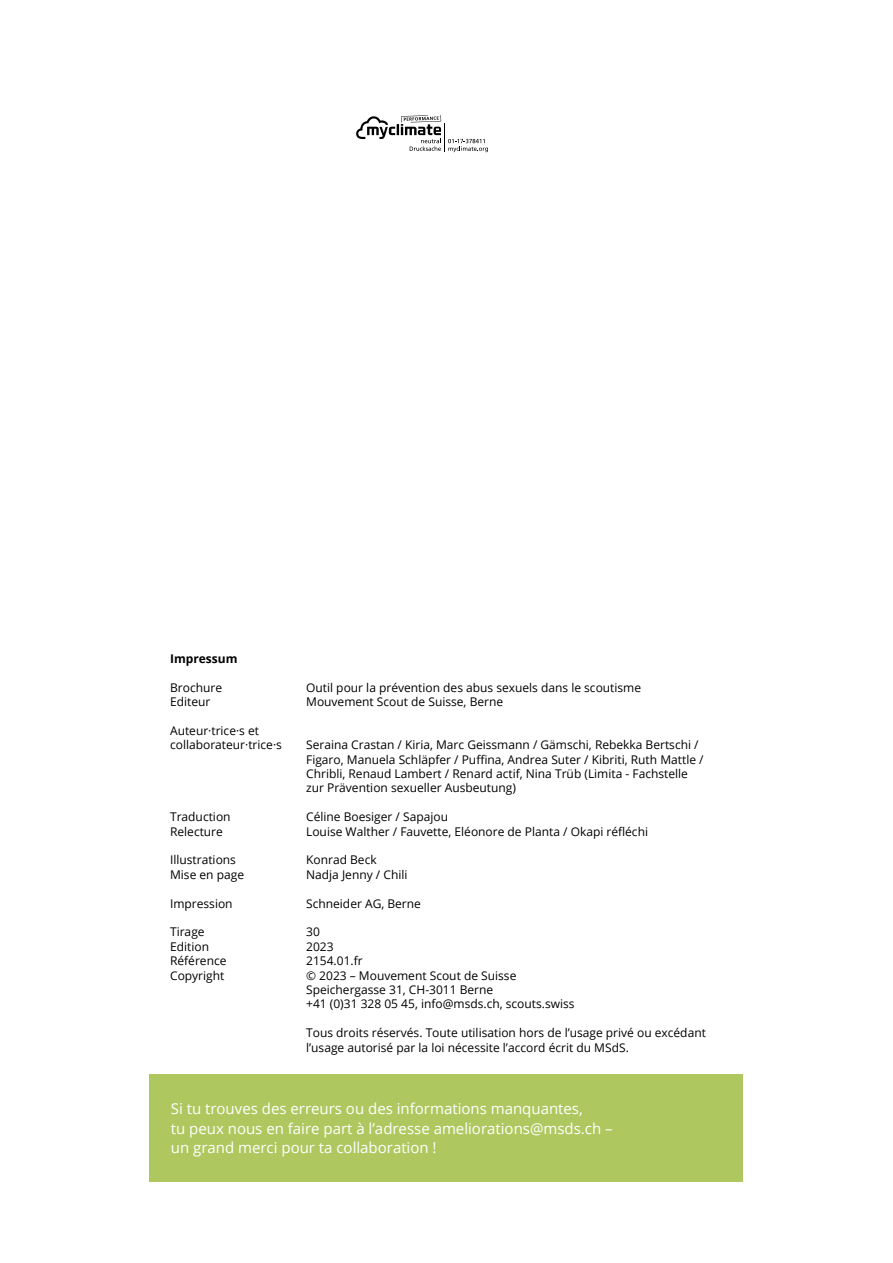
<style>
.page{position:relative;width:893px;height:1263px;background:#fff}
.page>*{position:absolute;margin:0;border:0;box-sizing:border-box;transform-origin:0 0}
.t1{font:15px/19.5px "Open Sans";color:#fff}
.t2{font:12px/14.4px "Open Sans";color:#000}
.t3{font:700 12px "Open Sans";color:#000}
</style>
<div class="page">
<svg style="left:356px;top:115px;width:132px;height:37px"></svg>
<div style="left:150px;top:1074px;width:593px;height:107px;background:#aec85f"></div>
<p class="t3" style="left:170px;top:650px;width:69px">Impressum</p>
<p class="t2" style="left:170px;top:680px;width:53px">Brochure</p>
<p class="t2" style="left:306px;top:680px;width:336px">Outil pour la prévention des abus sexuels dans le scoutisme</p>
<p class="t2" style="left:170px;top:694px;width:42px">Editeur</p>
<p class="t2" style="left:306px;top:694px;width:199px">Mouvement Scout de Suisse, Berne</p>
<p class="t2" style="left:170px;top:723px;width:113px">Auteur·trice·s et collaborateur·trice·s</p>
<p class="t2" style="left:306px;top:737px;width:399px">Seraina Crastan / Kiria, Marc Geissmann / Gämschi, Rebekka Bertschi / Figaro, Manuela Schläpfer / Puffina, Andrea Suter / Kibriti, Ruth Mattle / Chribli, Renaud Lambert / Renard actif, Nina Trüb (Limita - Fachstelle zur Prävention sexueller Ausbeutung)</p>
<p class="t2" style="left:170px;top:809px;width:62px">Traduction</p>
<p class="t2" style="left:306px;top:809px;width:143px">Céline Boesiger / Sapajou</p>
<p class="t2" style="left:170px;top:824px;width:54px">Relecture</p>
<p class="t2" style="left:306px;top:824px;width:343px">Louise Walther / Fauvette, Eléonore de Planta / Okapi réfléchi</p>
<p class="t2" style="left:170px;top:852px;width:67px">Illustrations</p>
<p class="t2" style="left:306px;top:852px;width:72px">Konrad Beck</p>
<p class="t2" style="left:170px;top:867px;width:76px">Mise en page</p>
<p class="t2" style="left:306px;top:867px;width:103px">Nadja Jenny / Chili</p>
<p class="t2" style="left:170px;top:896px;width:64px">Impression</p>
<p class="t2" style="left:306px;top:896px;width:116px">Schneider AG, Berne</p>
<p class="t2" style="left:170px;top:924px;width:36px">Tirage</p>
<p class="t2" style="left:306px;top:924px;width:15px">30</p>
<p class="t2" style="left:170px;top:939px;width:40px">Edition</p>
<p class="t2" style="left:306px;top:939px;width:29px">2023</p>
<p class="t2" style="left:170px;top:953px;width:58px">Référence</p>
<p class="t2" style="left:306px;top:953px;width:58px">2154.01.fr</p>
<p class="t2" style="left:170px;top:968px;width:56px">Copyright</p>
<p class="t2" style="left:306px;top:968px;width:270px">© 2023 – Mouvement Scout de Suisse<br>Speichergasse 31, CH-3011 Berne<br>+41 (0)31 328 05 45, info@msds.ch, scouts.swiss</p>
<p class="t2" style="left:306px;top:1025px;width:401px">Tous droits réservés. Toute utilisation hors de l’usage privé ou excédant l’usage autorisé par la loi nécessite l’accord écrit du MSdS.</p>
<p class="t1" style="left:171px;top:1098px;width:443px">Si tu trouves des erreurs ou des informations manquantes,<br>tu peux nous en faire part à l’adresse ameliorations@msds.ch – un grand merci pour ta collaboration !</p>
</div>
